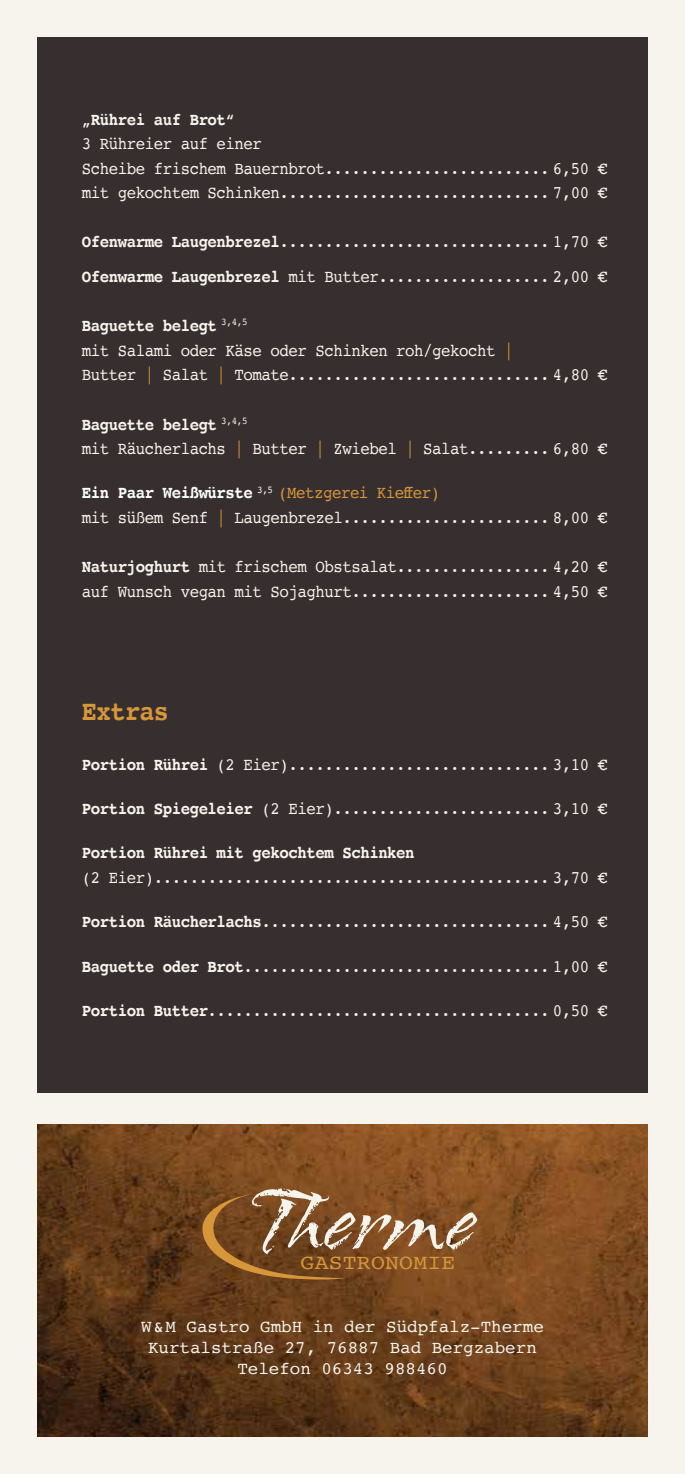
<style>
.page{position:relative;width:685px;height:1474px;background:#fff}
.page>*{position:absolute;margin:0;border:0;box-sizing:border-box;transform-origin:0 0}
.t1{font:99.58px "Arid ITC";color:#f7f4ed}
.t2{font:700 28px "Courier";letter-spacing:-.03em;color:#d69639;scale:.9 1}
.t3{font:21px "Courier";letter-spacing:.01em;color:#d69639;scale:1.1 1}
.t4{font:17.5px/24.5px "Courier";letter-spacing:-.03em;color:#f7f4ed;scale:.9 1}
.t5{font:17.5px/21px "Courier";color:#f7f4ed;text-align:center}
.t6{font:700 17.5px "Courier";letter-spacing:-.03em;color:#f7f4ed;scale:.9 1}
.s1{font-weight:700}
.s2{color:#d69639}
.s3{font-weight:700;color:#fff}
</style>
<div class="page">
<div style="left:0;top:0;width:685px;height:1473px;background:#f7f4ed"></div>
<img style="left:37px;top:1124px;width:610px;height:312px">
<svg style="left:202px;top:1193px;width:144px;height:87px;background:#794b1f"></svg>
<div style="left:37px;top:37px;width:610px;height:1056px;background:#372f2f"></div>
<p class="t6" style="left:82px;top:105px;width:172px">„Rührei auf Brot“</p>
<p class="t4" style="left:82px;top:131px;width:585px">3 Rühreier auf einer<br>Scheibe frischem Bauernbrot......................... 6,50 € mit gekochtem Schinken.............................. 7,00 €</p>
<p class="t4" style="left:82px;top:224px;width:585px;line-height:34.5px"><span class="s1">Ofenwarme Laugenbrezel</span>.............................. 1,70 €<br><span class="s1">Ofenwarme Laugenbrezel</span> mit Butter................... 2,00 €</p>
<p class="t4" style="left:82px;top:313px;width:585px"><span class="s1">Baguette belegt</span> <sup>3,4,5<br></sup>mit Salami oder Käse oder Schinken roh/gekocht <span class="s2">|<br></span>Butter <span class="s2">|</span> Salat <span class="s2">|</span> Tomate............................. 4,80 €</p>
<p class="t4" style="left:82px;top:411px;width:585px"><span class="s1">Baguette belegt</span> <sup>3,4,5<br></sup>mit Räucherlachs <span class="s2">|</span> Butter <span class="s2">|</span> Zwiebel <span class="s2">|</span> Salat......... 6,80 €</p>
<p class="t4" style="left:82px;top:480px;width:585px"><span class="s3">Ein Paar Weißwürste</span> <sup>3,5</sup> <span class="s2">(Metzgerei Kieffer)<br></span>mit süßem Senf <span class="s2">|</span> Laugenbrezel....................... 8,00 €</p>
<p class="t4" style="left:82px;top:554px;width:585px"><span class="s1">Naturjoghurt</span> mit frischem Obstsalat................. 4,20 € auf Wunsch vegan mit Sojaghurt...................... 4,50 €</p>
<h2 class="t2" style="left:82px;top:689px;width:98px">Extras</h2>
<p class="t4" style="left:82px;top:751px;width:585px"><span class="s1">Portion Rührei</span> (2 Eier)............................. 3,10 €</p>
<p class="t4" style="left:82px;top:795px;width:585px"><span class="s1">Portion Spiegeleier</span> (2 Eier)........................ 3,10 €</p>
<p class="t6" style="left:82px;top:838px;width:371px">Portion Rührei mit gekochtem Schinken</p>
<p class="t4" style="left:82px;top:864px;width:585px">(2 Eier)............................................ 3,70 €</p>
<p class="t4" style="left:82px;top:909px;width:585px"><span class="s1">Portion Räucherlachs</span>................................ 4,50 €</p>
<p class="t4" style="left:82px;top:953px;width:585px"><span class="s1">Baguette oder Brot</span>.................................. 1,00 €</p>
<p class="t4" style="left:82px;top:997px;width:585px"><span class="s1">Portion Butter</span>...................................... 0,50 €</p>
<h1 class="t1" style="left:253px;top:1168px;width:223px">Therme</h1>
<p class="t3" style="left:300px;top:1246px;width:142px">GASTRONOMIE</p>
<p class="t5" style="left:141px;top:1315px;width:404px">W&amp;M Gastro GmbH in der Südpfalz-Therme<br>Kurtalstraße 27, 76887 Bad Bergzabern<br>Telefon 06343 988460</p>
</div>
